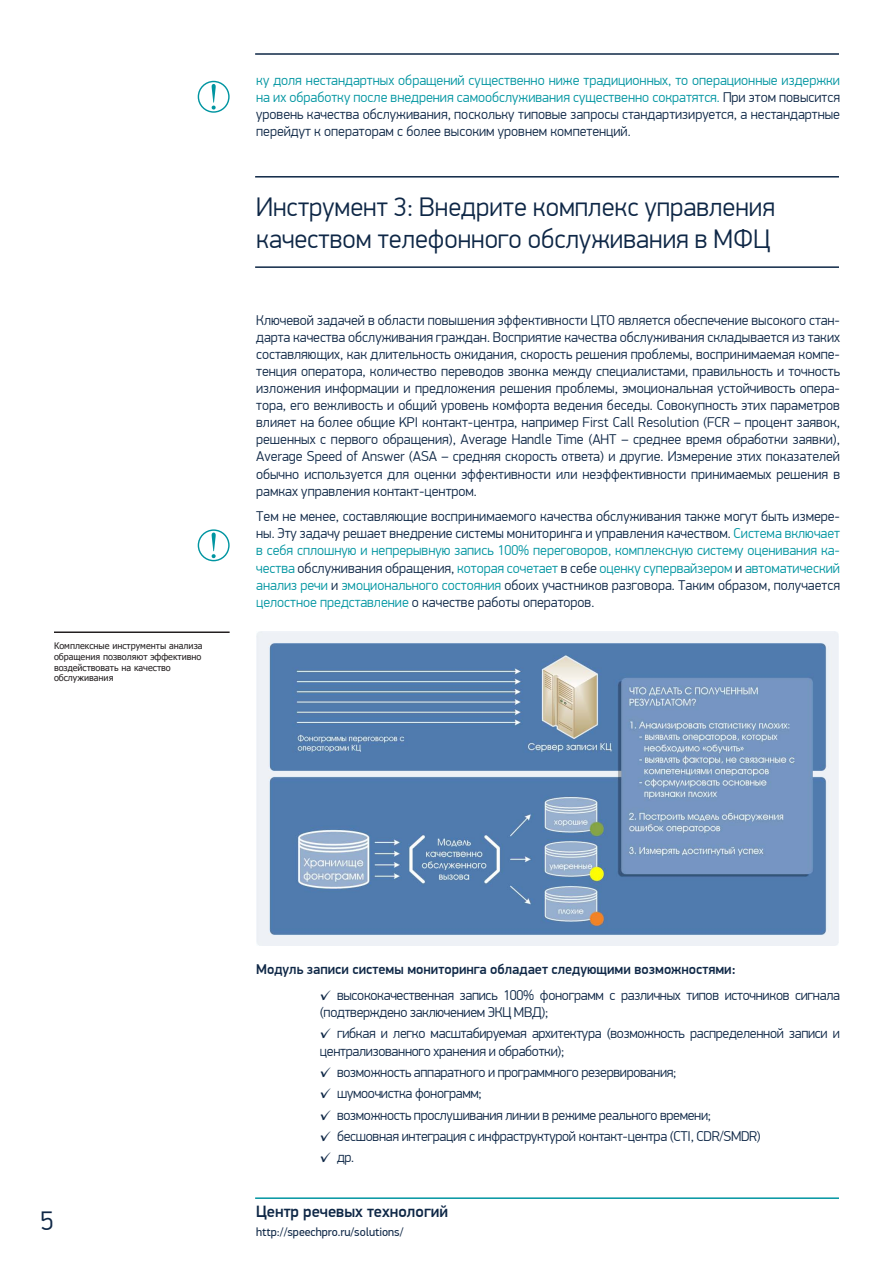
<style>
.page{position:relative;width:893px;height:1263px;background:#fff}
.page>*{position:absolute;margin:0;border:0;box-sizing:border-box;transform-origin:0 0}
.Инструмент{font:300 27px/32.4px "PF Din Display Pro";color:#0e2746}
.t1{font:500 16.5px "PF Din Display Pro";color:#0e2746}
.Основной{font:300 14.25px/17.1px "PF Din Display Pro";color:#0e2746;text-align:justify}
.Список_марк{font:300 14.25px/17.1px "PF Din Display Pro";letter-spacing:-.02em;color:#0e2746}
.Основной-2{font:500 14.25px "PF Din Display Pro";color:#0e2746}
.t2{font:12px "PF Din Display Pro";color:#0e2746}
.Выноска{font:9px/10.8px "Tahoma";color:#231f20}
.s1{color:#0095a1}
.s2{font-weight:400}
</style>
<div class="page">
<hr style="left:255px;top:53px;width:584px;height:2px;background:#0e2746">
<hr style="left:255px;top:1197px;width:584px;height:2px;background:#0095a1">
<svg style="left:198px;top:529px;width:32px;height:32px"></svg>
<div style="left:199px;top:531px;width:29px;height:29px;background:#fff;border-radius:50%"></div>
<svg style="left:212px;top:532px;width:4px;height:26px"></svg>
<svg style="left:198px;top:81px;width:32px;height:32px"></svg>
<div style="left:199px;top:82px;width:29px;height:29px;background:#fff;border-radius:50%"></div>
<svg style="left:212px;top:84px;width:4px;height:26px"></svg>
<hr style="left:54px;top:631px;width:176px;height:2px;background:#231f20">
<img style="left:256px;top:631px;width:583px;height:314px">
<hr style="left:255px;top:176px;width:584px;height:2px;background:#0e2746">
<hr style="left:255px;top:266px;width:584px;height:2px;background:#0e2746">
<p class="Выноска" style="left:54px;top:640px;width:150px">Комплексные инструменты анализа обращения позволяют эффективно воздействовать на качество обслуживания</p>
<p class="Основной" style="left:256px;top:72px;width:585px"><span class="s1">ку доля нестандартных обращений существенно ниже традиционных, то операционные издержки на их обработку после внедрения самообслуживания существенно сократятся.</span> При этом повысится уровень качества обслуживания, поскольку типовые запросы стандартизируется, а нестандартные перейдут к операторам с более высоким уровнем компетенций.</p>
<p class="Инструмент" style="left:256px;top:191px;width:520px">Инструмент 3: Внедрите комплекс управления качеством телефонного обслуживания в МФЦ</p>
<p class="Основной" style="left:256px;top:311px;width:585px">Ключевой задачей в области повышения эффективности ЦТО является обеспечение высокого стан&shy;дарта качества обслуживания граждан. Восприятие качества обслуживания складывается из таких составляющих, как длительность ожидания, скорость решения проблемы, воспринимаемая компе&shy;тенция оператора, количество переводов звонка между специалистами, правильность и точность изложения информации и предложения решения проблемы, эмоциональная устойчивость опера&shy;тора, его вежливость и общий уровень комфорта ведения беседы. Совокупность этих параметров влияет на более общие KPI контакт-центра, например First Call Resolution (FCR – процент заявок, решенных с первого обращения), Average Handle Time (AHT – среднее время обработки заявки), Average Speed of Answer (ASA – средняя скорость ответа) и другие. Измерение этих показателей обычно используется для оценки эффективности или неэффективности принимаемых решения в рамках управления контакт-центром.</p>
<p class="Основной" style="left:256px;top:508px;width:585px">Тем не менее, составляющие воспринимаемого качества обслуживания также могут быть измере&shy;ны. Эту задачу решает внедрение системы мониторинга и управления качеством. <span class="s1">Система включает в себя сплошную и непрерывную запись 100% переговоров, комплексную систему оценивания ка&shy;чества</span> обслуживания обращения, <span class="s1">которая сочетает</span> в себе <span class="s1">оценку супервайзером</span> и <span class="s1">автоматический анализ речи</span> и <span class="s1">эмоционального состояния</span> обоих участников разговора. Таким образом, получается <span class="s1">целостное представление</span> о качестве работы операторов.</p>
<h1 class="Инструмент" style="left:41px;top:1205px;width:15px">5</h1>
<p class="Основной-2" style="left:256px;top:961px;width:481px">Модуль записи системы мониторинга обладает следующими возможностями:</p>
<p class="Список_марк" style="left:320px;top:987px;width:521px"><span class="s2">✓</span> высококачественная запись 100% фонограмм с различных типов источников сигнала (подтверждено заключением ЭКЦ МВД);</p>
<p class="Список_марк" style="left:320px;top:1025px;width:521px"><span class="s2">✓</span> гибкая и легко масштабируемая архитектура (возможность распределенной записи и централизованного хранения и обработки);</p>
<p class="Список_марк" style="left:320px;top:1064px;width:358px"><span class="s2">✓</span> возможность аппаратного и программного резервирования;</p>
<p class="Список_марк" style="left:320px;top:1085px;width:163px"><span class="s2">✓</span> шумоочистка фонограмм;</p>
<p class="Список_марк" style="left:320px;top:1106px;width:393px"><span class="s2">✓</span> возможность прослушивания линии в режиме реального времени;</p>
<p class="Список_марк" style="left:320px;top:1128px;width:442px"><span class="s2">✓</span> бесшовная интеграция с инфраструктурой контакт-центра (CTI, CDR/SMDR)</p>
<p class="Список_марк" style="left:320px;top:1149px;width:36px"><span class="s2">✓</span> др.</p>
<p class="t1" style="left:256px;top:1202px;width:193px">Центр речевых технологий</p>
<p class="t2" style="left:256px;top:1225px;width:149px">http://speechpro.ru/solutions/</p>
</div>
